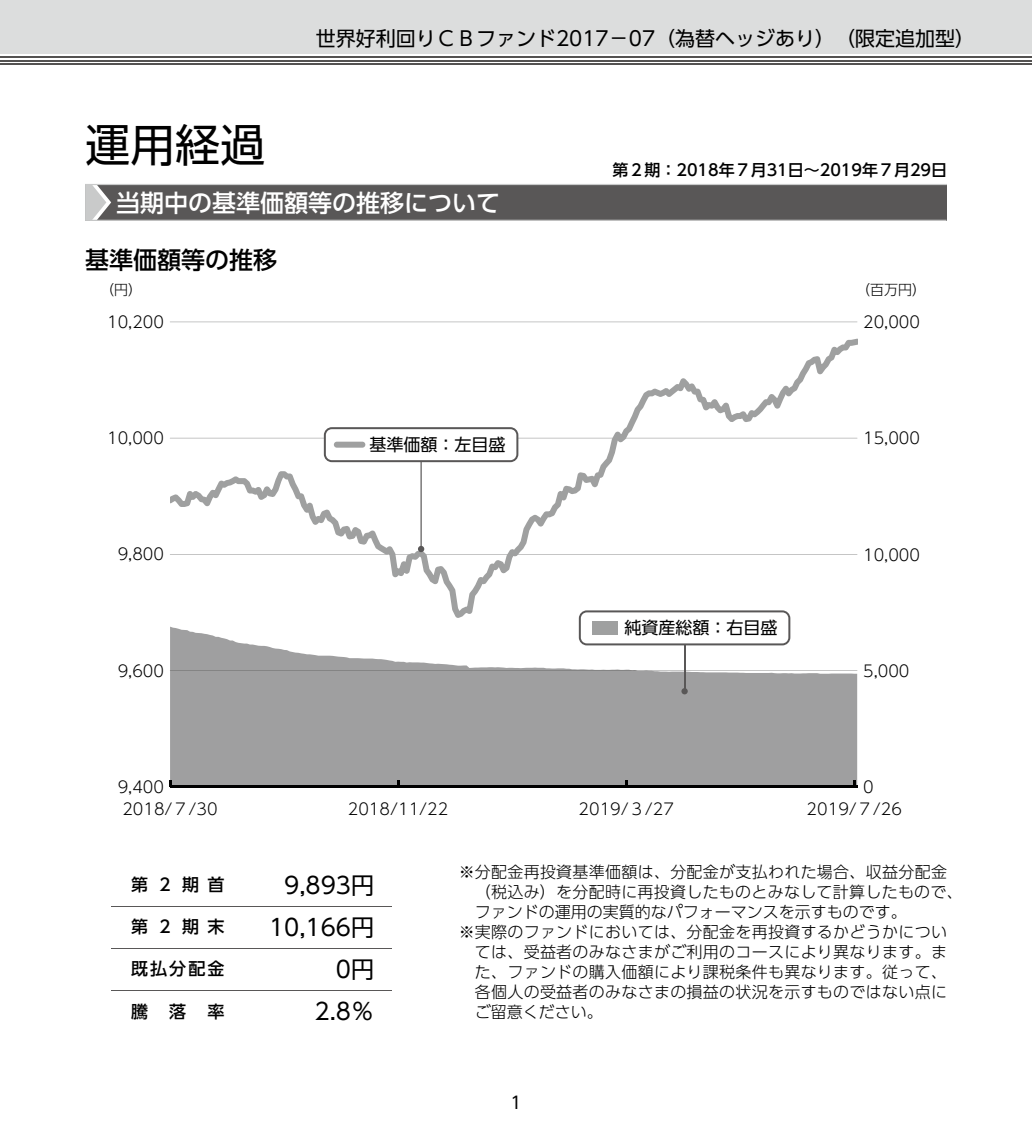
<style>
.page{position:relative;width:1032px;height:1134px;background:#fff}
.page>*{position:absolute;margin:0;border:0;box-sizing:border-box;transform-origin:0 0}
.t1{font:45px "UD Shin Go Pro";color:#000}
.t2{font:500 24px "UD Shin Go Pro";color:#fff}
.t3{font:500 24px "UD Shin Go Pro";color:#000}
.t4{font:23px "UD Shin Go Pro";color:#000}
.t5{font:20px "UD Shin Go Pro";color:#000}
.t6{font:17px "UD Shin Go Pro";color:#000}
.t7{font:500 17px "UD Shin Go Pro";letter-spacing:.5em;color:#000}
.t8{font:300 16px "UD Shin Go Pro";letter-spacing:.02em;color:#000}
.t9{font:300 16px "UD Shin Go Pro";color:#000}
.t10{font:500 16px "UD Shin Go Pro";color:#000}
.t11{font:300 14px "UD Shin Go Pro";color:#000}
</style>
<div class="page">
<div style="left:0;top:0;width:1032px;height:54px;background:#dcdddd"></div>
<hr style="left:0;top:63px;width:1032px;height:2px;background:#545251">
<hr style="left:0;top:60px;width:1032px;height:1px;background:#545251">
<hr style="left:0;top:56px;width:1032px;height:2px;background:#545251">
<div style="left:85px;top:184px;width:862px;height:36px;background:#595757"></div>
<hr style="left:85px;top:220px;width:861px;height:1px;background:#c9caca">
<hr style="left:85px;top:184px;width:862px;height:1px;background:#c9caca">
<svg style="left:85px;top:185px;width:26px;height:35px"></svg>
<svg style="left:170px;top:322px;width:687px;height:1px"></svg>
<svg style="left:170px;top:627px;width:687px;height:159px;fill:#9f9fa0"></svg>
<svg style="left:170px;top:670px;width:687px;height:1px"></svg>
<svg style="left:389px;top:338px;width:468px;height:280px"></svg>
<hr style="left:170px;top:786px;width:687px;height:2px;background:#000">
<svg style="left:170px;top:427px;width:687px;height:128px"></svg>
<div style="left:334px;top:442px;width:31px;height:6px;background:#9fa0a0;border-radius:3px"></div>
<hr style="left:684px;top:628px;width:1px;height:63px;background:#595757">
<div style="left:681px;top:688px;width:7px;height:6px;background:#595757;border-radius:50%"></div>
<svg style="left:579px;top:610px;width:211px;height:35px"></svg>
<div style="left:592px;top:621px;width:25px;height:13px;background:#9fa0a0"></div>
<svg style="left:111px;top:906px;width:20px;height:1px"></svg>
<hr style="left:131px;top:906px;width:94px;height:1px;background:#595757">
<hr style="left:225px;top:906px;width:149px;height:1px;background:#595757">
<svg style="left:374px;top:906px;width:17px;height:1px"></svg>
<svg style="left:111px;top:948px;width:20px;height:1px"></svg>
<hr style="left:131px;top:948px;width:94px;height:1px;background:#595757">
<hr style="left:225px;top:948px;width:149px;height:1px;background:#595757">
<svg style="left:374px;top:948px;width:17px;height:1px"></svg>
<svg style="left:111px;top:990px;width:20px;height:1px"></svg>
<hr style="left:131px;top:990px;width:94px;height:1px;background:#595757">
<hr style="left:225px;top:990px;width:149px;height:1px;background:#595757">
<svg style="left:374px;top:990px;width:17px;height:1px"></svg>
<h1 class="t1" style="left:85px;top:108px;width:181px">運用経過</h1>
<p class="t5" style="left:316px;top:22px;width:661px">世界好利回りＣＢファンド2017－07（為替ヘッジあり）（限定追加型）</p>
<p class="t10" style="left:612px;top:157px;width:336px">第２期：2018年７月31日～2019年７月29日</p>
<h2 class="t2" style="left:116px;top:183px;width:385px">当期中の基準価額等の推移について</h2>
<h2 class="t3" style="left:85px;top:240px;width:193px">基準価額等の推移</h2>
<p class="t11" style="left:100px;top:279px;width:43px">（円）</p>
<p class="t11" style="left:856px;top:279px;width:71px">（百万円）</p>
<p class="t8" style="left:107px;top:309px;width:58px">10,200</p>
<p class="t8" style="left:863px;top:309px;width:58px">20,000</p>
<p class="t8" style="left:107px;top:425px;width:58px">10,000</p>
<p class="t6" style="left:369px;top:431px;width:137px">基準価額：左目盛</p>
<p class="t8" style="left:863px;top:425px;width:58px">15,000</p>
<p class="t8" style="left:118px;top:541px;width:48px">9,800</p>
<p class="t8" style="left:863px;top:541px;width:58px">10,000</p>
<p class="t6" style="left:624px;top:614px;width:154px">純資産総額：右目盛</p>
<p class="t8" style="left:118px;top:658px;width:48px">9,600</p>
<p class="t8" style="left:863px;top:658px;width:48px">5,000</p>
<p class="t8" style="left:118px;top:774px;width:48px">9,400</p>
<p class="t8" style="left:863px;top:774px;width:12px">0</p>
<p class="t8" style="left:122px;top:796px;width:97px">2018/７/30</p>
<p class="t8" style="left:348px;top:796px;width:102px">2018/11/22</p>
<p class="t8" style="left:578px;top:796px;width:97px">2019/３/27</p>
<p class="t8" style="left:807px;top:796px;width:97px">2019/７/26</p>
<p class="t7" style="left:131px;top:871px;width:95px">第２期首</p>
<h3 class="t4" style="left:284px;top:866px;width:91px">9,893円</h3>
<p class="t7" style="left:131px;top:913px;width:95px">第２期末</p>
<h3 class="t4" style="left:269px;top:908px;width:107px">10,166円</h3>
<p class="t7" style="left:131px;top:955px;width:95px">既払分配金</p>
<h3 class="t4" style="left:336px;top:950px;width:40px">0円</h3>
<p class="t7" style="left:131px;top:997px;width:18px">騰</p>
<p class="t7" style="left:169px;top:997px;width:18px">落</p>
<p class="t7" style="left:208px;top:997px;width:18px">率</p>
<h3 class="t4" style="left:314px;top:992px;width:61px">2.8％</h3>
<p class="t8" style="left:459px;top:859px;width:490px">※分配金再投資基準価額は、分配金が支払われた場合、収益分配金</p>
<p class="t8" style="left:475px;top:879px;width:489px">（税込み）を分配時に再投資したものとみなして計算したもので、</p>
<p class="t9" style="left:475px;top:899px;width:433px">ファンドの運用の実質的なパフォーマンスを示すものです。</p>
<p class="t8" style="left:459px;top:919px;width:490px">※実際のファンドにおいては、分配金を再投資するかどうかについ</p>
<p class="t8" style="left:475px;top:939px;width:474px">ては、受益者のみなさまがご利用のコースにより異なります。ま</p>
<p class="t8" style="left:475px;top:959px;width:474px">た、ファンドの購入価額により課税条件も異なります。従って、</p>
<p class="t8" style="left:475px;top:979px;width:474px">各個人の受益者のみなさまの損益の状況を示すものではない点に</p>
<p class="t9" style="left:475px;top:999px;width:129px">ご留意ください。</p>
<p class="t6" style="left:510px;top:1089px;width:13px">1</p>
</div>
